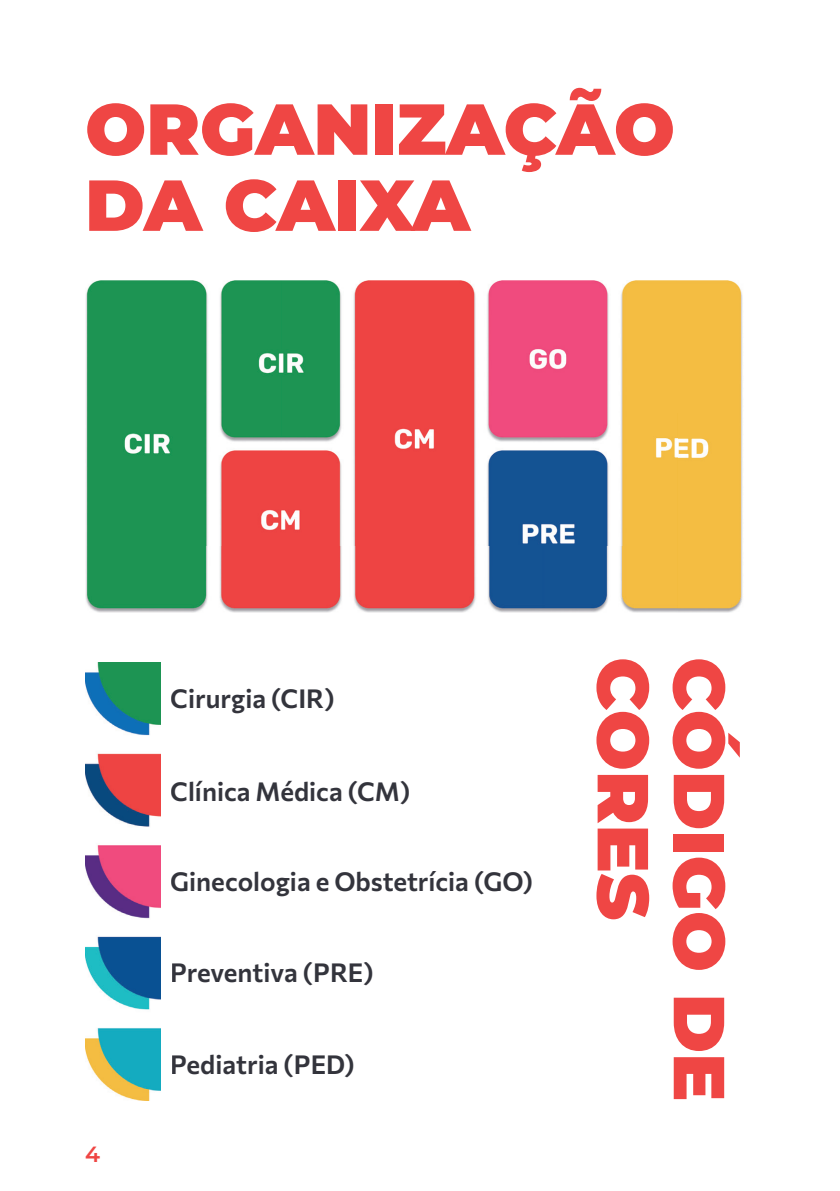
<style>
.page{position:relative;width:840px;height:1191px;background:#fff}
.page>*{position:absolute;margin:0;border:0;box-sizing:border-box;transform-origin:0 0}
.t1{font:900 72px/76px "Montserrat";color:#ef4644}
.t2{font:600 26px "Commissioner";color:#33343c}
.t3{font:600 22px "Montserrat";color:#ef4644}
</style>
<div class="page">
<img style="left:85px;top:281px;width:658px;height:332px">
<img style="left:85px;top:662px;width:76px;height:438px">
<h1 class="t1" style="left:85px;top:87px;width:591px">ORGANIZAÇÃO<br>DA CAIXA</h1>
<p class="t3" style="left:85px;top:1138px;width:16px">4</p>
<p class="t2" style="left:170px;top:678px;width:166px">Cirurgia (CIR)</p>
<p class="t2" style="left:170px;top:771px;width:241px">Clínica Médica (CM)</p>
<p class="t2" style="left:170px;top:861px;width:364px">Ginecologia e Obstetrícia (GO)</p>
<p class="t2" style="left:170px;top:952px;width:205px">Preventiva (PRE)</p>
<p class="t2" style="left:170px;top:1044px;width:186px">Pediatria (PED)</p>
<h1 class="t1" style="left:665px;top:657px;width:264px;rotate:90deg">CORES</h1>
<h1 class="t1" style="left:741px;top:657px;width:446px;rotate:90deg">CÓDIGO DE</h1>
</div>
